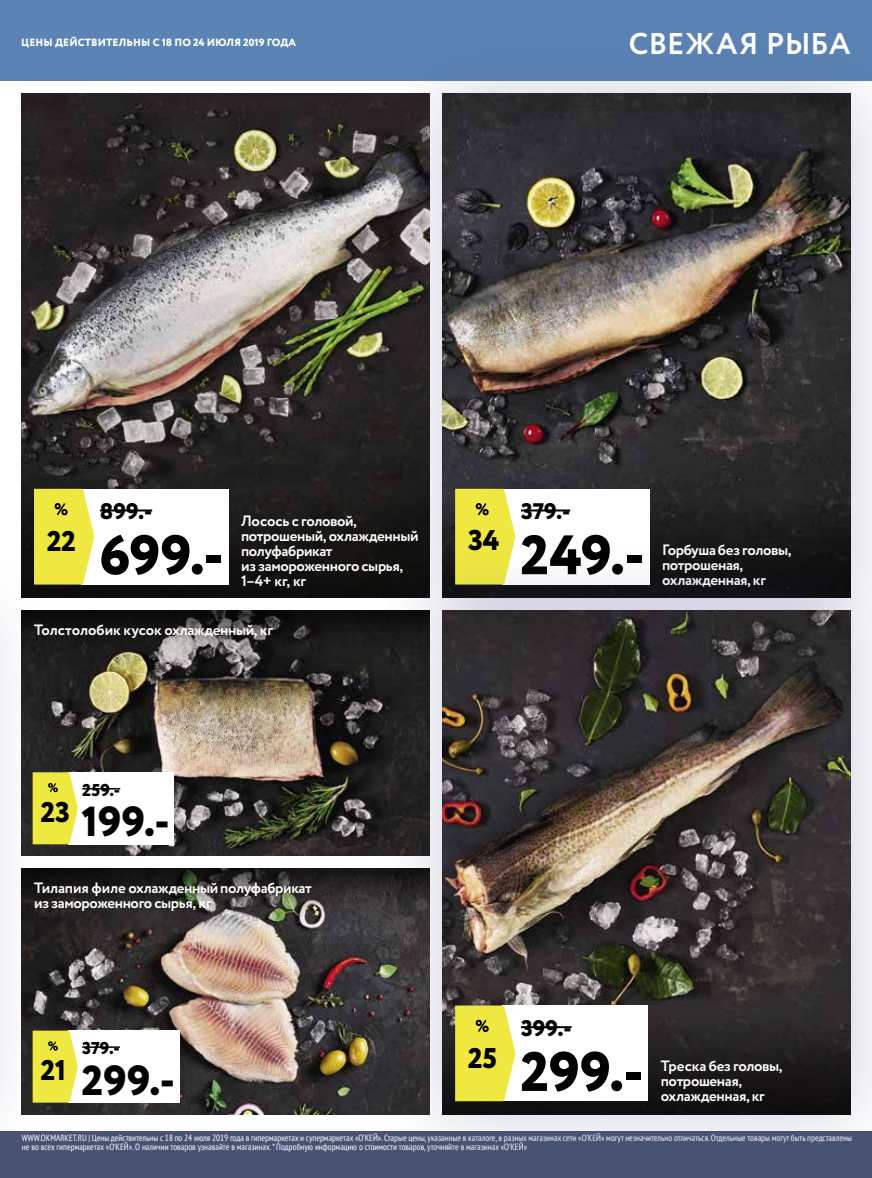
<style>
.page{position:relative;width:872px;height:1178px;background:#fff}
.page>*{position:absolute;margin:0;border:0;box-sizing:border-box;transform-origin:0 0}
.t1{font:800 55.5px "Circe";color:#000}
.t2{font:800 42px "Circe";color:#000}
.t3{font:700 30px "Circe";letter-spacing:.005em;color:#fff}
.t4{font:800 28.5px "Circe";letter-spacing:-.015em;color:#000}
.t5{font:800 22.5px "Circe";color:#000}
.t6{font:800 17.1px "Circe";letter-spacing:.01em;color:#000}
.t7{font:700 15px/15px "Circe";letter-spacing:-.025em;color:#fff}
.t8{font:800 10.5px "Circe";letter-spacing:.01em;color:#fff}
.t9{font:condensed 9px/9px "PT Sans";color:#fff}
</style>
<div class="page">
<div style="left:0;top:1131px;width:872px;height:47px;background:#485373"></div>
<div style="left:0;top:0;width:872px;height:81px;background:#5b83b3"></div>
<hr style="left:0;top:0;width:1px;height:81px;background:#ba4331">
<div style="left:371px;top:22px;width:501px;height:647px;background:#555792;opacity:.3"></div>
<img style="left:442px;top:94px;width:408px;height:386px">
<svg style="left:442px;top:480px;width:408px;height:59px;background:#252525"></svg>
<div style="left:502px;top:489px;width:147px;height:95px;background:#fff"></div>
<hr style="left:521px;top:509px;width:49px;height:2px;background:#000">
<svg style="left:455px;top:489px;width:60px;height:50px;background:#e9e34f"></svg>
<img style="left:21px;top:94px;width:408px;height:386px">
<div style="left:21px;top:480px;width:408px;height:117px;background:linear-gradient(to bottom,#201e1d,#141413)"></div>
<div style="left:81px;top:489px;width:148px;height:95px;background:#fff"></div>
<hr style="left:100px;top:509px;width:52px;height:2px;background:#000">
<svg style="left:34px;top:489px;width:60px;height:95px;background:#ece653"></svg>
<div style="left:0;top:539px;width:50px;height:639px;background:#555792;opacity:.3"></div>
<div style="left:371px;top:539px;width:501px;height:639px;background:#555792;opacity:.3"></div>
<img style="left:442px;top:610px;width:408px;height:387px">
<svg style="left:442px;top:997px;width:408px;height:117px;background:#221f20"></svg>
<div style="left:502px;top:1005px;width:146px;height:96px;background:#fff"></div>
<hr style="left:521px;top:1026px;width:50px;height:2px;background:#000">
<svg style="left:455px;top:1005px;width:60px;height:96px;background:#ebe550"></svg>
<img style="left:21px;top:937px;width:408px;height:177px">
<svg style="left:21px;top:868px;width:408px;height:69px;background:#383634"></svg>
<div style="left:68px;top:1030px;width:111px;height:72px;background:#fff"></div>
<hr style="left:82px;top:1046px;width:38px;height:2px;background:#000">
<svg style="left:33px;top:1030px;width:45px;height:72px;background:#ebe552"></svg>
<img style="left:21px;top:679px;width:408px;height:177px">
<svg style="left:21px;top:610px;width:408px;height:69px;background:#2d2c29"></svg>
<div style="left:68px;top:772px;width:105px;height:72px;background:#fff"></div>
<hr style="left:82px;top:788px;width:38px;height:1px;background:#000">
<svg style="left:33px;top:772px;width:45px;height:72px;background:#ece652"></svg>
<p class="t8" style="left:21px;top:35px;width:276px">ЦЕНЫ ДЕЙСТВИТЕЛЬНЫ С 18 ПО 24 ИЮЛЯ 2019 ГОДА</p>
<h3 class="t3" style="left:629px;top:24px;width:223px">СВЕЖАЯ РЫБА</h3>
<h3 class="t4" style="left:47px;top:522px;width:31px">22</h3>
<h3 class="t5" style="left:100px;top:496px;width:54px">899.-</h3>
<h1 class="t1" style="left:99px;top:518px;width:126px">699.-</h1>
<h3 class="t7" style="left:241px;top:514px;width:179px">Лосось с головой, потрошеный, охлажденный полуфабрикат<br>из замороженного сырья,<br>1–4+ кг, кг</h3>
<h3 class="t7" style="left:34px;top:623px;width:241px">Толстолобик кусок охлажденный, кг</h3>
<h3 class="t4" style="left:468px;top:521px;width:33px">34</h3>
<h3 class="t5" style="left:521px;top:496px;width:51px">379.-</h3>
<h1 class="t1" style="left:520px;top:518px;width:125px">249.-</h1>
<h3 class="t7" style="left:662px;top:543px;width:131px">Горбуша без головы, потрошеная, охлажденная, кг</h3>
<h3 class="t4" style="left:40px;top:793px;width:31px">23</h3>
<h3 class="t6" style="left:82px;top:778px;width:40px">259.-</h3>
<h2 class="t2" style="left:82px;top:793px;width:90px">199.-</h2>
<h3 class="t7" style="left:34px;top:881px;width:279px">Тилапия филе охлажденный полуфабрикат из замороженного сырья, кг</h3>
<h3 class="t4" style="left:40px;top:1051px;width:27px">21</h3>
<h3 class="t6" style="left:82px;top:1036px;width:39px">379.-</h3>
<h2 class="t2" style="left:82px;top:1052px;width:95px">299.-</h2>
<h3 class="t4" style="left:468px;top:1038px;width:31px">25</h3>
<h3 class="t5" style="left:521px;top:1013px;width:52px">399.-</h3>
<h1 class="t1" style="left:520px;top:1034px;width:125px">299.-</h1>
<h3 class="t7" style="left:661px;top:1059px;width:123px">Треска без головы, потрошеная, охлажденная, кг</h3>
<p class="t9" style="left:22px;top:1133px;width:831px">WWW.OKMARKET.RU | Цены действительны с 18 по 24 июля 2019 года в гипермаркетах и супермаркетах «О’КЕЙ». Старые цены, указанные в каталоге, в разных магазинах сети «О’КЕЙ» могут незначительно отличаться. Отдельные товары могут быть представлены не во всех гипермаркетах «О’КЕЙ». О наличии товаров узнавайте в магазинах. * Подробную информацию о стоимости товаров, уточняйте в магазинах «О’КЕЙ»</p>
</div>
